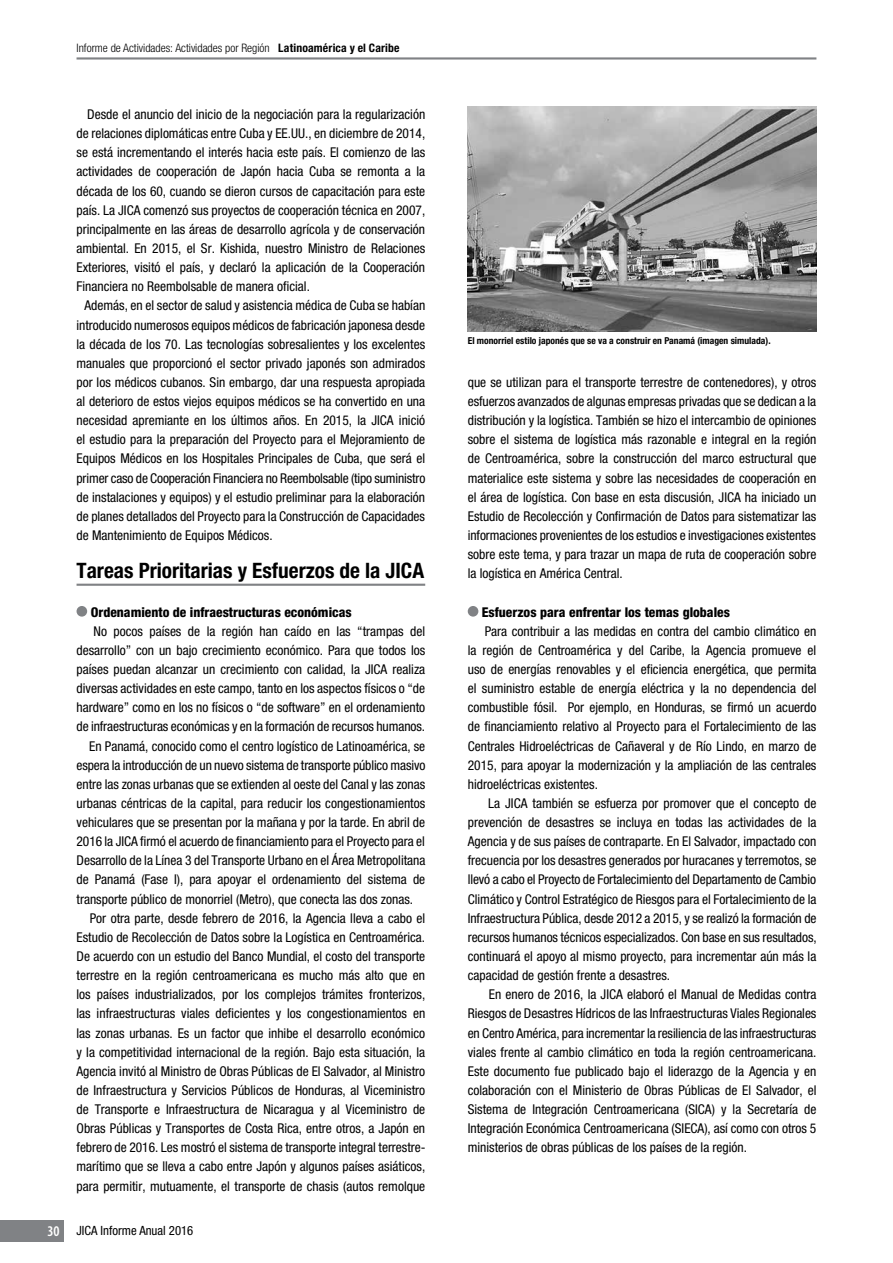
<style>
.page{position:relative;width:893px;height:1263px;background:#fff}
.page>*{position:absolute;margin:0;border:0;box-sizing:border-box;transform-origin:0 0}
.t1{font:700 condensed 21.3px "Helvetica Neue LT Std";color:#000}
.t2{font:condensed 13.5px/19.2px "Helvetica Neue LT Std";color:#000;text-align:justify}
.t3{font:800 condensed 13.5px "Helvetica Neue LT Std";color:#000}
.t4{font:condensed 12.75px "Helvetica Neue LT Std";color:#000}
.t5{font:300 condensed 11.7px "Helvetica Neue LT Std";color:#000}
.t6{font:700 condensed 9.6px "Helvetica Neue LT Std";color:#000}
.s1{font-weight:700}
.s2{font-family:"Myriad Pro";font-weight:600;font-size:14.85px;color:#fff}
</style>
<div class="page">
<hr style="left:77px;top:584px;width:348px;height:2px;background:#808285">
<div style="left:77px;top:606px;width:10px;height:11px;background:#808285;border-radius:50%"></div>
<div style="left:468px;top:606px;width:10px;height:11px;background:#808285;border-radius:50%"></div>
<hr style="left:77px;top:57px;width:739px;height:3px;background:#808285">
<img style="left:468px;top:106px;width:348px;height:226px">
<div style="left:0;top:1220px;width:64px;height:22px;background:#808285"></div>
<p class="t5" style="left:77px;top:41px;width:325px">Informe de Actividades: Actividades por Región <span class="s1">Latinoamérica y el Caribe</span></p>
<p class="t2" style="left:87px;top:105px;width:339px">Desde el anuncio del inicio de la negociación para la regularización</p>
<p class="t2" style="left:77px;top:124px;width:350px">de relaciones diplomáticas entre Cuba y EE.UU., en diciembre de 2014,</p>
<p class="t2" style="left:77px;top:143px;width:350px">se está incrementando el interés hacia este país. El comienzo de las</p>
<p class="t2" style="left:77px;top:162px;width:350px">actividades de cooperación de Japón hacia Cuba se remonta a la</p>
<p class="t2" style="left:77px;top:181px;width:350px">década de los 60, cuando se dieron cursos de capacitación para este</p>
<p class="t2" style="left:77px;top:200px;width:350px">país. La JICA comenzó sus proyectos de cooperación técnica en 2007,</p>
<p class="t2" style="left:77px;top:219px;width:350px">principalmente en las áreas de desarrollo agrícola y de conservación</p>
<p class="t2" style="left:77px;top:239px;width:350px">ambiental. En 2015, el Sr. Kishida, nuestro Ministro de Relaciones</p>
<p class="t2" style="left:77px;top:258px;width:350px">Exteriores, visitó el país, y declaró la aplicación de la Cooperación</p>
<p class="t2" style="left:77px;top:277px;width:235px">Financiera no Reembolsable de manera oficial.</p>
<p class="t2" style="left:85px;top:296px;width:342px">Además, en el sector de salud y asistencia médica de Cuba se habían</p>
<p class="t2" style="left:77px;top:315px;width:350px">introducido numerosos equipos médicos de fabricación japonesa desde</p>
<p class="t2" style="left:77px;top:334px;width:350px">la década de los 70. Las tecnologías sobresalientes y los excelentes</p>
<p class="t2" style="left:77px;top:353px;width:350px">manuales que proporcionó el sector privado japonés son admirados</p>
<p class="t2" style="left:77px;top:372px;width:350px">por los médicos cubanos. Sin embargo, dar una respuesta apropiada</p>
<p class="t2" style="left:77px;top:392px;width:350px">al deterioro de estos viejos equipos médicos se ha convertido en una</p>
<p class="t2" style="left:77px;top:411px;width:350px">necesidad apremiante en los últimos años. En 2015, la JICA inició</p>
<p class="t2" style="left:77px;top:430px;width:350px">el estudio para la preparación del Proyecto para el Mejoramiento de</p>
<p class="t2" style="left:77px;top:449px;width:350px">Equipos Médicos en los Hospitales Principales de Cuba, que será el</p>
<p class="t2" style="left:77px;top:468px;width:350px">primer caso de Cooperación Financiera no Reembolsable (tipo suministro</p>
<p class="t2" style="left:77px;top:487px;width:350px">de instalaciones y equipos) y el estudio preliminar para la elaboración</p>
<p class="t2" style="left:77px;top:506px;width:350px">de planes detallados del Proyecto para la Construcción de Capacidades</p>
<p class="t2" style="left:77px;top:525px;width:198px">de Mantenimiento de Equipos Médicos.</p>
<h1 class="t1" style="left:77px;top:558px;width:349px">Tareas Prioritarias y Esfuerzos de la JICA</h1>
<p class="t3" style="left:91px;top:603px;width:263px">Ordenamiento de infraestructuras económicas</p>
<p class="t2" style="left:94px;top:621px;width:333px">No pocos países de la región han caído en las “trampas del</p>
<p class="t2" style="left:77px;top:640px;width:350px">desarrollo” con un bajo crecimiento económico. Para que todos los</p>
<p class="t2" style="left:77px;top:659px;width:350px">países puedan alcanzar un crecimiento con calidad, la JICA realiza</p>
<p class="t2" style="left:77px;top:679px;width:350px">diversas actividades en este campo, tanto en los aspectos físicos o “de</p>
<p class="t2" style="left:77px;top:698px;width:350px">hardware” como en los no físicos o “de software” en el ordenamiento</p>
<p class="t2" style="left:77px;top:717px;width:350px">de infraestructuras económicas y en la formación de recursos humanos.</p>
<p class="t2" style="left:89px;top:736px;width:338px">En Panamá, conocido como el centro logístico de Latinoamérica, se</p>
<p class="t2" style="left:77px;top:755px;width:350px">espera la introducción de un nuevo sistema de transporte público masivo</p>
<p class="t2" style="left:77px;top:774px;width:350px">entre las zonas urbanas que se extienden al oeste del Canal y las zonas</p>
<p class="t2" style="left:77px;top:793px;width:350px">urbanas céntricas de la capital, para reducir los congestionamientos</p>
<p class="t2" style="left:77px;top:813px;width:350px">vehiculares que se presentan por la mañana y por la tarde. En abril de</p>
<p class="t2" style="left:77px;top:832px;width:350px">2016 la JICA firmó el acuerdo de financiamiento para el Proyecto para el</p>
<p class="t2" style="left:77px;top:851px;width:350px">Desarrollo de la Línea 3 del Transporte Urbano en el Área Metropolitana</p>
<p class="t2" style="left:77px;top:870px;width:350px">de Panamá (Fase I), para apoyar el ordenamiento del sistema de</p>
<p class="t2" style="left:77px;top:889px;width:338px">transporte público de monorriel (Metro), que conecta las dos zonas.</p>
<p class="t2" style="left:90px;top:908px;width:337px">Por otra parte, desde febrero de 2016, la Agencia lleva a cabo el</p>
<p class="t2" style="left:77px;top:927px;width:350px">Estudio de Recolección de Datos sobre la Logística en Centroamérica.</p>
<p class="t2" style="left:77px;top:946px;width:350px">De acuerdo con un estudio del Banco Mundial, el costo del transporte</p>
<p class="t2" style="left:77px;top:966px;width:350px">terrestre en la región centroamericana es mucho más alto que en</p>
<p class="t2" style="left:77px;top:985px;width:350px">los países industrializados, por los complejos trámites fronterizos,</p>
<p class="t2" style="left:77px;top:1004px;width:350px">las infraestructuras viales deficientes y los congestionamientos en</p>
<p class="t2" style="left:77px;top:1023px;width:350px">las zonas urbanas. Es un factor que inhibe el desarrollo económico</p>
<p class="t2" style="left:77px;top:1042px;width:350px">y la competitividad internacional de la región. Bajo esta situación, la</p>
<p class="t2" style="left:77px;top:1061px;width:350px">Agencia invitó al Ministro de Obras Públicas de El Salvador, al Ministro</p>
<p class="t2" style="left:77px;top:1080px;width:350px">de Infraestructura y Servicios Públicos de Honduras, al Viceministro</p>
<p class="t2" style="left:77px;top:1099px;width:350px">de Transporte e Infraestructura de Nicaragua y al Viceministro de</p>
<p class="t2" style="left:77px;top:1119px;width:350px">Obras Públicas y Transportes de Costa Rica, entre otros, a Japón en</p>
<p class="t2" style="left:77px;top:1138px;width:350px">febrero de 2016. Les mostró el sistema de transporte integral terrestre-</p>
<p class="t2" style="left:77px;top:1157px;width:350px">marítimo que se lleva a cabo entre Japón y algunos países asiáticos,</p>
<p class="t2" style="left:77px;top:1176px;width:350px">para permitir, mutuamente, el transporte de chasis (autos remolque</p>
<p class="t4" style="left:47px;top:1223px;width:147px"><span class="s2">30</span> JICA Informe Anual 2016</p>
<p class="t6" style="left:468px;top:335px;width:304px">El monorriel estilo japonés que se va a construir en Panamá (imagen simulada).</p>
<p class="t2" style="left:468px;top:372px;width:350px">que se utilizan para el transporte terrestre de contenedores), y otros esfuerzos avanzados de algunas empresas privadas que se dedican a la distribución y la logística. También se hizo el intercambio de opiniones sobre el sistema de logística más razonable e integral en la región de Centroamérica, sobre la construcción del marco estructural que materialice este sistema y sobre las necesidades de cooperación en el área de logística. Con base en esta discusión, JICA ha iniciado un Estudio de Recolección y Confirmación de Datos para sistematizar las informaciones provenientes de los estudios e investigaciones existentes sobre este tema, y para trazar un mapa de ruta de cooperación sobre la logística en América Central.</p>
<p class="t3" style="left:482px;top:603px;width:250px">Esfuerzos para enfrentar los temas globales</p>
<p class="t2" style="left:468px;top:621px;width:350px;text-indent:17px">Para contribuir a las medidas en contra del cambio climático en la región de Centroamérica y del Caribe, la Agencia promueve el uso de energías renovables y el eficiencia energética, que permita el suministro estable de energía eléctrica y la no dependencia del combustible fósil. Por ejemplo, en Honduras, se firmó un acuerdo de financiamiento relativo al Proyecto para el Fortalecimiento de las Centrales Hidroeléctricas de Cañaveral y de Río Lindo, en marzo de 2015, para apoyar la modernización y la ampliación de las centrales hidroeléctricas existentes.</p>
<p class="t2" style="left:468px;top:793px;width:350px;text-indent:20px">La JICA también se esfuerza por promover que el concepto de prevención de desastres se incluya en todas las actividades de la Agencia y de sus países de contraparte. En El Salvador, impactado con frecuencia por los desastres generados por huracanes y terremotos, se llevó a cabo el Proyecto de Fortalecimiento del Departamento de Cambio Climático y Control Estratégico de Riesgos para el Fortalecimiento de la Infraestructura Pública, desde 2012 a 2015, y se realizó la formación de recursos humanos técnicos especializados. Con base en sus resultados, continuará el apoyo al mismo proyecto, para incrementar aún más la capacidad de gestión frente a desastres.</p>
<p class="t2" style="left:468px;top:985px;width:350px;text-indent:21px">En enero de 2016, la JICA elaboró el Manual de Medidas contra Riesgos de Desastres Hídricos de las Infraestructuras Viales Regionales en Centro América, para incrementar la resiliencia de las infraestructuras viales frente al cambio climático en toda la región centroamericana.<br>Este documento fue publicado bajo el liderazgo de la Agencia y en colaboración con el Ministerio de Obras Públicas de El Salvador, el Sistema de Integración Centroamericana (SICA) y la Secretaría de Integración Económica Centroamericana (SIECA), así como con otros 5 ministerios de obras públicas de los países de la región.</p>
</div>
